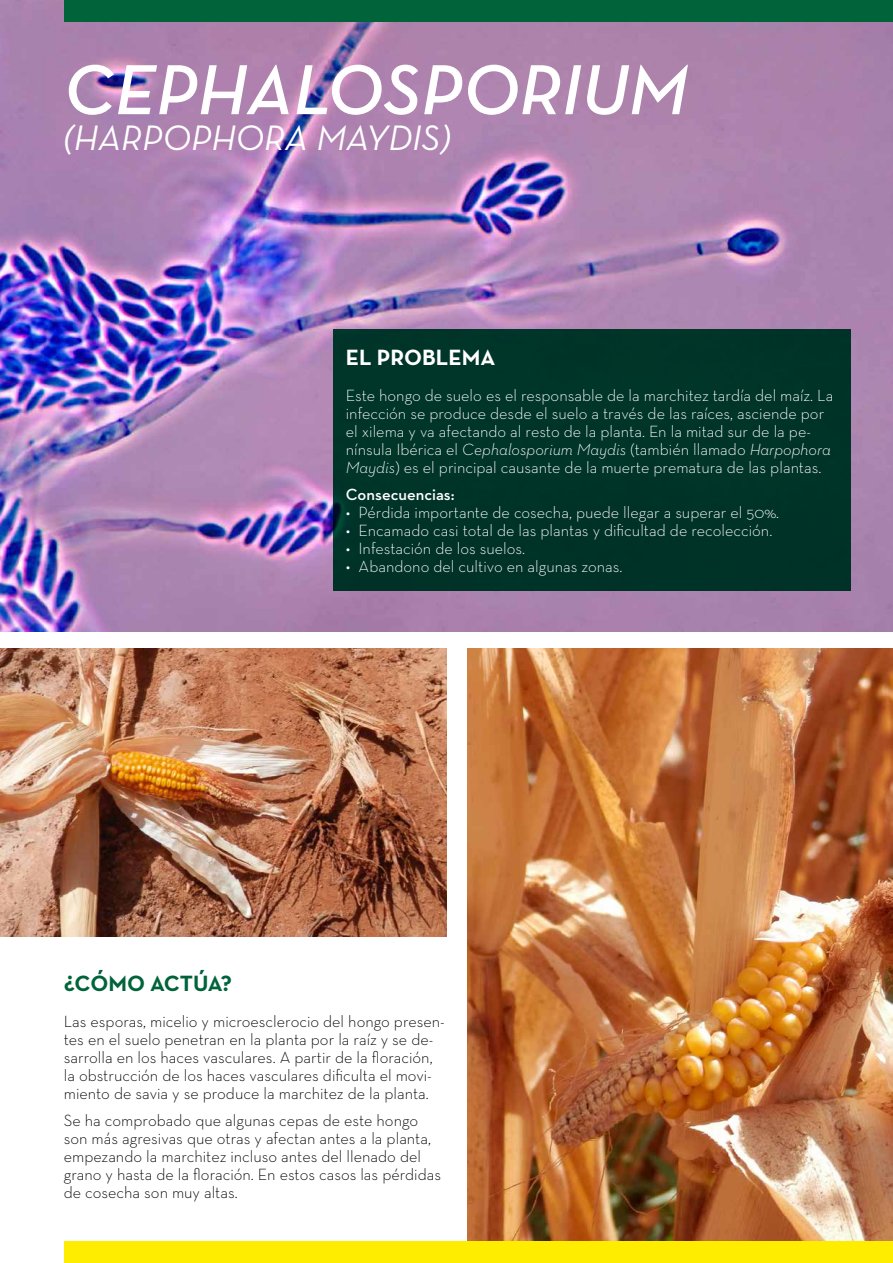
<style>
.page{position:relative;width:893px;height:1263px;background:#fff}
.page>*{position:absolute;margin:0;border:0;box-sizing:border-box;transform-origin:0 0}
.t1{font:italic 600 72px "Neutra Text";color:#fff}
.t2{font:italic 36px "Neutra Text";color:#fff}
.t3{font:700 22.5px "Neutra Text";color:#00633a}
.t4{font:700 22.5px "Neutra Text";color:#fff}
.t5{font:300 16.5px/18px "Neutra Text";color:#fff}
.t6{font:300 16.5px/18px "Neutra Text";color:#000}
.t7{font:600 16.5px "Neutra Text";color:#fff}
.s1{font-style:italic}
</style>
<div class="page">
<img style="left:468px;top:649px;width:425px;height:593px">
<img style="left:0;top:0;width:893px;height:631px">
<div style="left:64px;top:0;width:829px;height:21px;background:#00633a"></div>
<div style="left:64px;top:1242px;width:829px;height:21px;background:#ffed00"></div>
<div style="left:333px;top:329px;width:517px;height:261px;background:#003428"></div>
<img style="left:0;top:649px;width:446px;height:288px">
<h1 class="t1" style="left:64px;top:45px;width:625px">CEPHALOSPORIUM</h1>
<h2 class="t2" style="left:64px;top:116px;width:388px">(HARPOPHORA MAYDIS)</h2>
<h3 class="t4" style="left:346px;top:344px;width:151px">EL PROBLEMA</h3>
<p class="t5" style="left:346px;top:386px;width:489px">Este hongo de suelo es el responsable de la marchitez tardía del maíz. La infección se produce desde el suelo a través de las raíces, asciende por el xilema y va afectando al resto de la planta. En la mitad sur de la pe&shy;nínsula Ibérica el <span class="s1">Cephalosporium Maydis</span> (también llamado <span class="s1">Harpophora Maydis</span>) es el principal causante de la muerte prematura de las plantas.</p>
<p class="t7" style="left:346px;top:485px;width:110px">Consecuencias:</p>
<p class="t5" style="left:346px;top:503px;width:435px">• Pérdida importante de cosecha, puede llegar a superar el 50%.</p>
<p class="t5" style="left:346px;top:521px;width:428px">• Encamado casi total de las plantas y dificultad de recolección.</p>
<p class="t5" style="left:346px;top:539px;width:181px">• Infestación de los suelos.</p>
<p class="t5" style="left:346px;top:557px;width:278px">• Abandono del cultivo en algunas zonas.</p>
<h3 class="t3" style="left:64px;top:969px;width:170px">¿CÓMO ACTÚA?</h3>
<p class="t6" style="left:64px;top:1012px;width:383px">Las esporas, micelio y microesclerocio del hongo presen&shy;tes en el suelo penetran en la planta por la raíz y se de&shy;sarrolla en los haces vasculares. A partir de la floración, la obstrucción de los haces vasculares dificulta el movi&shy;miento de savia y se produce la marchitez de la planta.</p>
<p class="t6" style="left:64px;top:1111px;width:379px">Se ha comprobado que algunas cepas de este hongo son más agresivas que otras y afectan antes a la planta, empezando la marchitez incluso antes del llenado del grano y hasta de la floración. En estos casos las pérdidas de cosecha son muy altas.</p>
</div>
